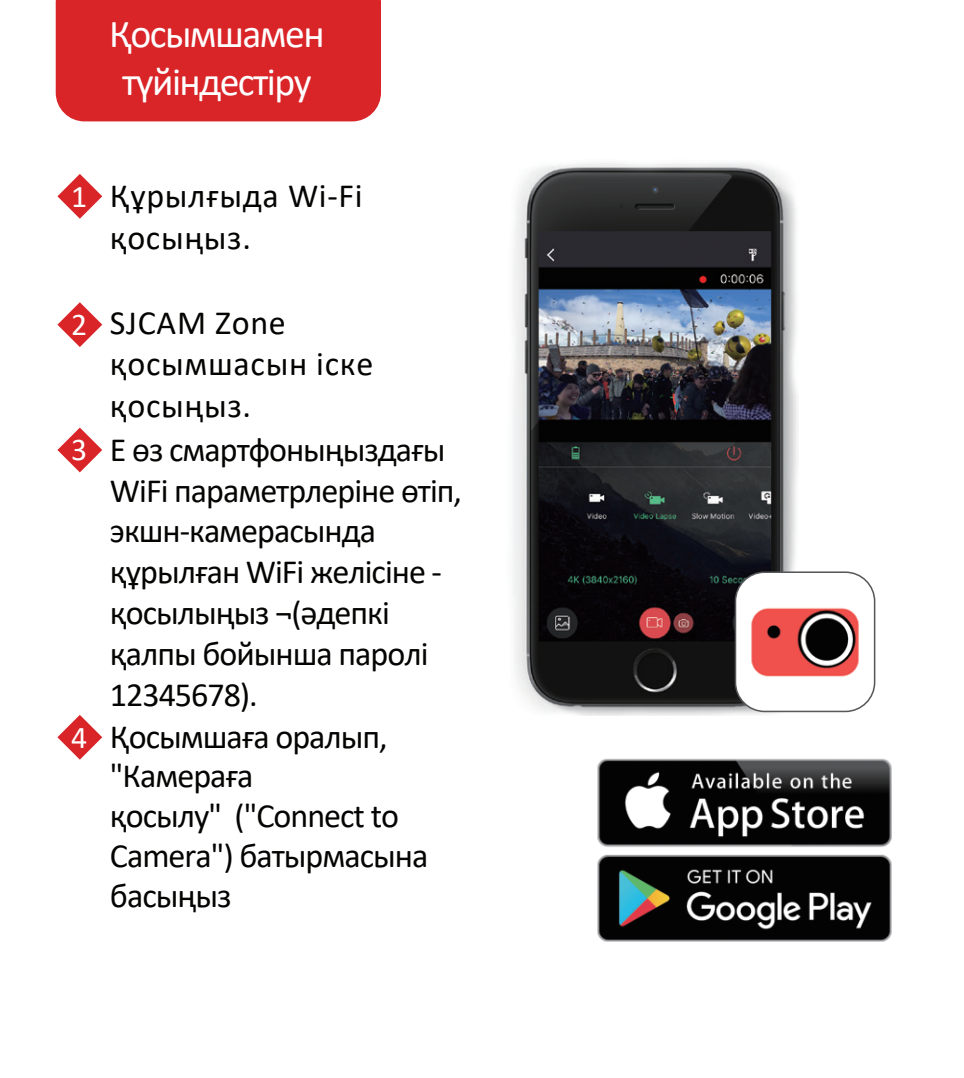
<style>
.page{position:relative;width:964px;height:1078px;background:#fff}
.page>*{position:absolute;margin:0;border:0;box-sizing:border-box;transform-origin:0 0}
.t1{font:39.6px/47.6px "Calibri";letter-spacing:-.04em;color:#fff;text-align:center}
.t2{font:34px/40.8px "Calibri";letter-spacing:-.03em;color:#040503}
.t3{font:34px/41.6px "Calibri";letter-spacing:.02em;color:#040503}
.t4{font:31.6px "Calibri";color:#fff}
</style>
<div class="page">
<div style="left:56px;top:0;width:325px;height:121px;background:#d92428"></div>
<img style="left:597px;top:758px;width:295px;height:184px">
<img style="left:513px;top:163px;width:286px;height:552px">
<img style="left:735px;top:572px;width:139px;height:139px">
<div style="left:735px;top:571px;width:140px;height:141px;border:2px solid #57585a;border-radius:29px"></div>
<svg style="left:57px;top:174px;width:45px;height:45px"></svg>
<svg style="left:57px;top:302px;width:45px;height:45px"></svg>
<svg style="left:57px;top:427px;width:45px;height:45px"></svg>
<svg style="left:57px;top:715px;width:45px;height:44px"></svg>
<p class="t1" style="left:109px;top:9px;width:217px">Қосымшамен түйіндестіру</p>
<p class="t4" style="left:71px;top:174px;width:18px">1</p>
<p class="t4" style="left:71px;top:302px;width:18px">2</p>
<p class="t4" style="left:71px;top:428px;width:18px">3</p>
<p class="t4" style="left:71px;top:715px;width:18px">4</p>
<p class="t3" style="left:110px;top:174px;width:254px">Құрылғыда Wi-Fi қосыңыз.</p>
<p class="t2" style="left:110px;top:301px;width:354px">SJCAM Zone қосымшасын іске қосыңыз.<br>E өз смартфоныңыздағы<br>WiFi параметрлеріне өтіп, экшн-камерасында құрылған WiFi желісіне - қосылыңыз ¬(әдепкі қалпы бойынша паролі<br>12345678).<br>Қосымшаға оралып, "Камераға<br>қосылу" ("Connect to<br>Camera") батырмасына басыңыз</p>
</div>
